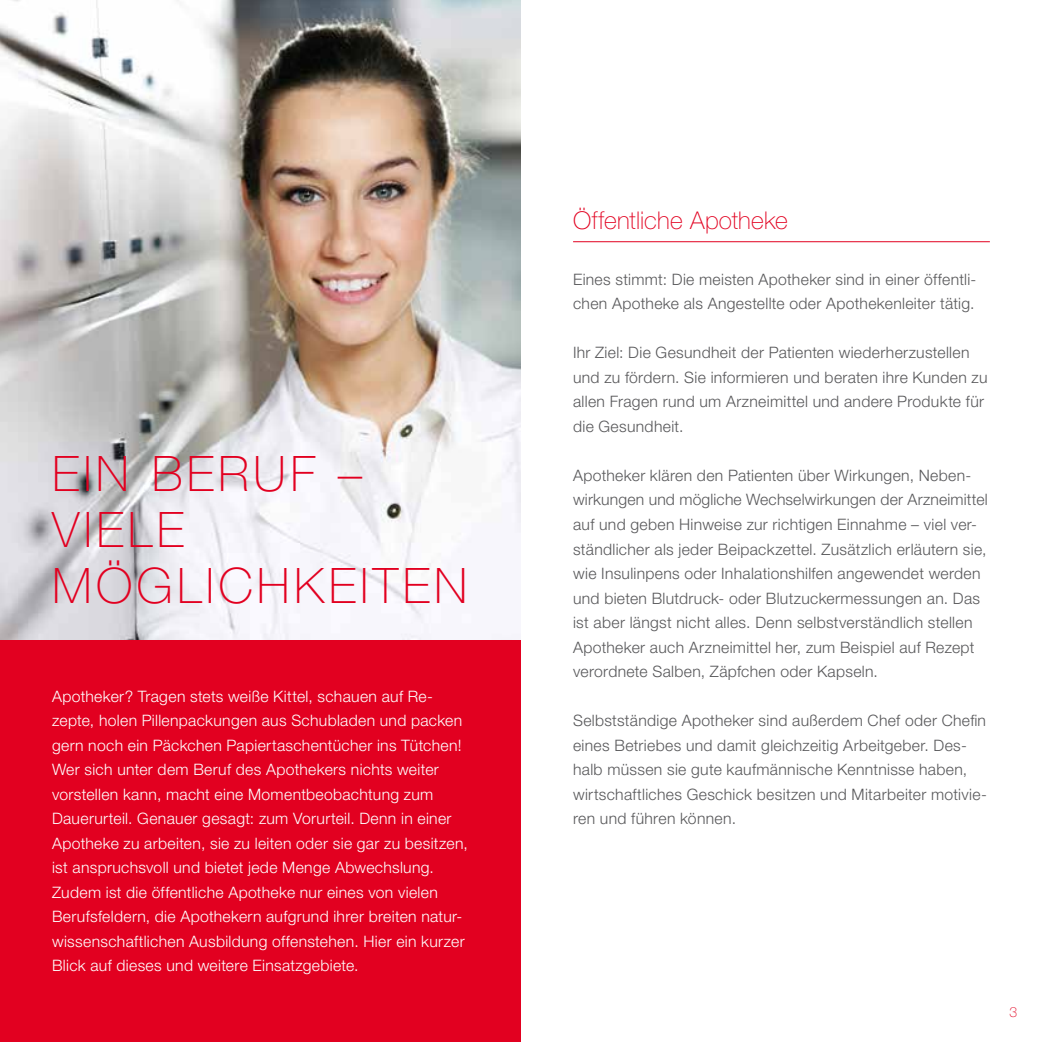
<style>
.page{position:relative;width:1042px;height:1042px;background:#fff}
.page>*{position:absolute;margin:0;border:0;box-sizing:border-box;transform-origin:0 0}
.t1{font:100 49px/56px "Helvetica Neue LT Std";letter-spacing:.09em;color:#e20020}
.t2{font:100 24.5px "Helvetica Neue LT Std";letter-spacing:.005em;color:#e20020}
.t3{font:300 15.75px/24.5px "Helvetica Neue LT Std";letter-spacing:.02em;color:#58585a}
.t4{font:300 15.75px/24.5px "Helvetica Neue LT Std";letter-spacing:.02em;color:#fff}
.t5{font:100 14px "Helvetica Neue LT Std";color:#e20020}
</style>
<div class="page">
<img style="left:0;top:0;width:521px;height:640px">
<div style="left:0;top:640px;width:521px;height:402px;background:#e20020"></div>
<hr style="left:573px;top:241px;width:417px;height:1px;background:#e20020">
<h1 class="t1" style="left:52px;top:446px;width:417px">EIN BERUF –<br>VIELE<br>MÖGLICHKEITEN</h1>
<p class="t4" style="left:52px;top:683px;width:417px">Apotheker? Tragen stets weiße Kittel, schauen auf Re&shy;zepte, holen Pillenpackungen aus Schubladen und packen gern noch ein Päckchen Papiertaschentücher ins Tütchen!<br>Wer sich unter dem Beruf des Apothekers nichts weiter vorstellen kann, macht eine Momentbeobachtung zum Dauerurteil. Genauer gesagt: zum Vorurteil. Denn in einer Apotheke zu arbeiten, sie zu leiten oder sie gar zu besitzen, ist anspruchsvoll und bietet jede Menge Abwechslung.<br>Zudem ist die öffentliche Apotheke nur eines von vielen Berufsfeldern, die Apothekern aufgrund ihrer breiten natur&shy;wissenschaftlichen Ausbildung offenstehen. Hier ein kurzer Blick auf dieses und weitere Einsatzgebiete.</p>
<h2 class="t2" style="left:573px;top:206px;width:216px">Öffentliche Apotheke</h2>
<p class="t3" style="left:573px;top:267px;width:405px">Eines stimmt: Die meisten Apotheker sind in einer öffentli&shy;chen Apotheke als Angestellte oder Apothekenleiter tätig.</p>
<p class="t3" style="left:573px;top:340px;width:416px">Ihr Ziel: Die Gesundheit der Patienten wiederherzustellen und zu fördern. Sie informieren und beraten ihre Kunden zu allen Fragen rund um Arzneimittel und andere Produkte für die Gesundheit.</p>
<p class="t3" style="left:573px;top:463px;width:416px">Apotheker klären den Patienten über Wirkungen, Neben&shy;wirkungen und mögliche Wechselwirkungen der Arzneimittel auf und geben Hinweise zur richtigen Einnahme – viel ver&shy;ständlicher als jeder Beipackzettel. Zusätzlich erläutern sie, wie Insulinpens oder Inhalationshilfen angewendet werden und bieten Blutdruck- oder Blutzuckermessungen an. Das ist aber längst nicht alles. Denn selbstverständlich stellen Apotheker auch Arzneimittel her, zum Beispiel auf Rezept verordnete Salben, Zäpfchen oder Kapseln.</p>
<p class="t3" style="left:573px;top:708px;width:415px">Selbstständige Apotheker sind außerdem Chef oder Chefin eines Betriebes und damit gleichzeitig Arbeitgeber. Des&shy;halb müssen sie gute kaufmännische Kenntnisse haben, wirtschaftliches Geschick besitzen und Mitarbeiter motivie&shy;ren und führen können.</p>
<p class="t5" style="left:1009px;top:1004px;width:9px">3</p>
</div>
